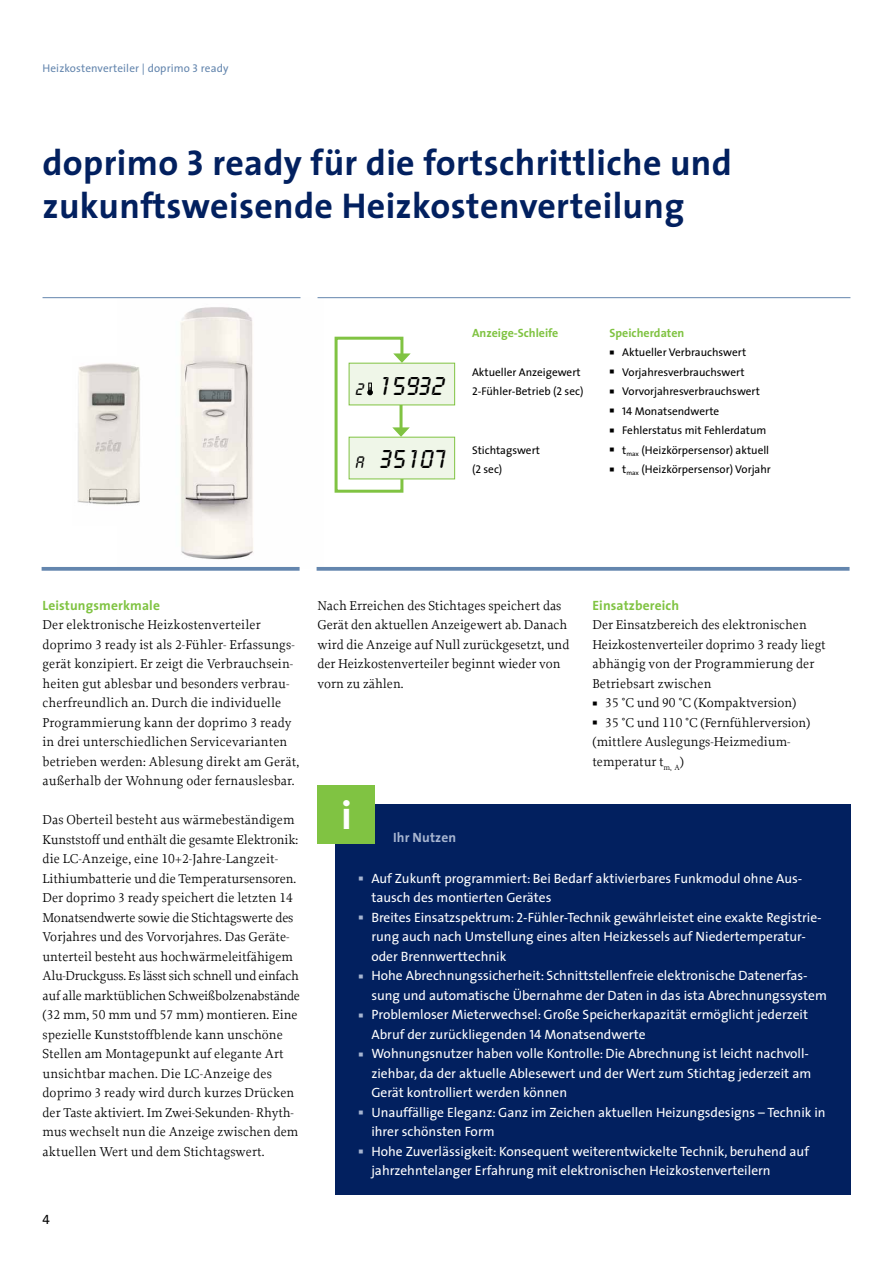
<style>
.page{position:relative;width:893px;height:1263px;background:#fff}
.page>*{position:absolute;margin:0;border:0;box-sizing:border-box;transform-origin:0 0}
.t1{font:700 40.5px "Ista The Sans";color:#fff}
.t2{font:700 36px/43.2px "Ista The Sans";letter-spacing:.01em;color:#02205f}
.t3{font:italic 25.5px "LCDBQ";color:#000}
.t4{font:13.5px/19.5px "Ista Proforma";letter-spacing:.005em;color:#000}
.t5{font:13.5px/19.5px "Ista The Sans";color:#fff}
.t6{font:700 13.5px "Ista The Sans";letter-spacing:.01em;color:#80c342}
.t7{font:700 13.5px "Ista The Sans";letter-spacing:.01em;color:#a7b5d0}
.t8{font:13.5px "Ista The Sans";color:#000}
.t9{font:700 12px "Ista The Sans";color:#80c342}
.t10{font:11.25px/19.5px "Ista The Sans";color:#000}
.t11{font:11.25px "Ista The Sans";letter-spacing:.01em;color:#6486ae}
.s1{font-size:16.5px}
.s2{color:#a7b5d0}
</style>
<div class="page">
<div style="left:335px;top:804px;width:515px;height:391px;background:#02205f"></div>
<div style="left:317px;top:785px;width:58px;height:59px;background:#80c342"></div>
<div style="left:349px;top:363px;width:106px;height:42px;background:#eff6e8;border:1px solid #80c342"></div>
<div style="left:349px;top:437px;width:106px;height:42px;background:#eff6e8;border:1px solid #80c342"></div>
<svg style="left:334px;top:336px;width:77px;height:157px"></svg>
<img style="left:117px;top:297px;width:206px;height:272px">
<hr style="left:43px;top:297px;width:257px;height:1px;background:#6486ae">
<hr style="left:318px;top:297px;width:532px;height:1px;background:#6486ae">
<svg style="left:42px;top:567px;width:258px;height:4px"></svg>
<svg style="left:317px;top:567px;width:532px;height:4px;background:#6f8eb3"></svg>
<img style="left:77px;top:356px;width:76px;height:169px">
<p class="t11" style="left:43px;top:59px;width:187px">Heizkostenverteiler | doprimo 3 ready</p>
<h2 class="t2" style="left:43px;top:140px;width:691px">doprimo 3 ready für die fortschrittliche und zukunftsweisende Heizkostenverteilung</h2>
<h3 class="t3" style="left:356px;top:372px;width:91px"><span class="s1">2</span> 15932</h3>
<h3 class="t3" style="left:356px;top:445px;width:91px"><span class="s1">A</span> 35107</h3>
<p class="t9" style="left:472px;top:323px;width:88px">Anzeige-Schleife</p>
<p class="t10" style="left:472px;top:362px;width:113px">Aktueller Anzeigewert<br>2-Fühler-Betrieb (2 sec)</p>
<p class="t10" style="left:472px;top:440px;width:69px">Stichtagswert (2 sec)</p>
<p class="t9" style="left:609px;top:323px;width:76px">Speicherdaten</p>
<p class="t10" style="left:609px;top:342px;width:138px">■ Aktueller Verbrauchswert</p>
<p class="t10" style="left:609px;top:362px;width:136px">■ Vorjahresverbrauchswert</p>
<p class="t10" style="left:609px;top:381px;width:152px">■ Vorvorjahresverbrauchswert</p>
<p class="t10" style="left:609px;top:401px;width:111px">■ 14 Monatsendwerte</p>
<p class="t10" style="left:609px;top:420px;width:158px">■ Fehlerstatus mit Fehlerdatum</p>
<p class="t10" style="left:609px;top:440px;width:161px">■ t<sub>max</sub> (Heizkörpersensor) aktuell</p>
<p class="t10" style="left:609px;top:459px;width:163px">■ t<sub>max</sub> (Heizkörpersensor) Vorjahr</p>
<p class="t6" style="left:43px;top:594px;width:119px">Leistungsmerkmale</p>
<p class="t4" style="left:43px;top:615px;width:258px">Der elektronische Heizkostenverteiler doprimo 3 ready ist als 2-Fühler- Erfassungs&shy;gerät konzipiert. Er zeigt die Verbrauchsein&shy;heiten gut ablesbar und besonders verbrau&shy;cherfreundlich an. Durch die individuelle Programmierung kann der doprimo 3 ready in drei unterschiedlichen Servicevarianten betrieben werden: Ablesung direkt am Gerät, außerhalb der Wohnung oder fernauslesbar.</p>
<p class="t4" style="left:43px;top:810px;width:259px">Das Oberteil besteht aus wärmebeständigem Kunststoff und enthält die gesamte Elektronik: die LC-Anzeige, eine 10+2-Jahre-Langzeit-Lithiumbatterie und die Temperatursensoren.<br>Der doprimo 3 ready speichert die letzten 14<br>Monatsendwerte sowie die Stichtagswerte des Vorjahres und des Vorvorjahres. Das Geräte&shy;unterteil besteht aus hochwärmeleitfähigem Alu-Druckguss. Es lässt sich schnell und einfach auf alle marktüblichen Schweißbolzenabstände (32 mm, 50 mm und 57 mm) montieren. Eine spezielle Kunststoffblende kann unschöne Stellen am Montagepunkt auf elegante Art unsichtbar machen. Die LC-Anzeige des doprimo 3 ready wird durch kurzes Drücken der Taste aktiviert. Im Zwei-Sekunden- Rhyth&shy;mus wechselt nun die Anzeige zwischen dem aktuellen Wert und dem Stichtagswert.</p>
<p class="t8" style="left:43px;top:1208px;width:9px">4</p>
<p class="t4" style="left:317px;top:595px;width:253px">Nach Erreichen des Stichtages speichert das Gerät den aktuellen Anzeigewert ab. Danach wird die Anzeige auf Null zurückgesetzt, und der Heizkostenverteiler beginnt wieder von vorn zu zählen.</p>
<p class="t6" style="left:592px;top:594px;width:88px">Einsatzbereich</p>
<p class="t4" style="left:592px;top:615px;width:235px">Der Einsatzbereich des elektronischen Heizkostenverteiler doprimo 3 ready liegt abhängig von der Programmierung der Betriebsart zwischen</p>
<p class="t4" style="left:592px;top:693px;width:205px">■ 35 °C und 90 °C (Kompaktversion)</p>
<p class="t4" style="left:592px;top:712px;width:219px">■ 35 °C und 110 °C (Fernfühlerversion) (mittlere Auslegungs-Heizmedium&shy;temperatur t<sub>m,</sub> <sub>A</sub>)</p>
<h1 class="t1" style="left:341px;top:781px;width:12px">i</h1>
<p class="t7" style="left:393px;top:826px;width:65px">Ihr Nutzen</p>
<p class="t5" style="left:371px;top:868px;width:432px;text-indent:-13px"><span class="s2">■</span> Auf Zukunft programmiert: Bei Bedarf aktivierbares Funkmodul ohne Aus&shy;tausch des montierten Gerätes</p>
<p class="t5" style="left:371px;top:907px;width:452px;text-indent:-13px"><span class="s2">■</span> Breites Einsatzspektrum: 2-Fühler-Technik gewährleistet eine exakte Registrie&shy;rung auch nach Umstellung eines alten Heizkessels auf Niedertemperatur&shy;oder Brennwerttechnik</p>
<p class="t5" style="left:371px;top:965px;width:457px;text-indent:-13px"><span class="s2">■</span> Hohe Abrechnungssicherheit: Schnittstellenfreie elektronische Datenerfas&shy;sung und automatische Übernahme der Daten in das ista Abrechnungssystem</p>
<p class="t5" style="left:371px;top:1004px;width:438px;text-indent:-13px"><span class="s2">■</span> Problemloser Mieterwechsel: Große Speicherkapazität ermöglicht jederzeit<br>Abruf der zurückliegenden 14 Monatsendwerte</p>
<p class="t5" style="left:371px;top:1043px;width:441px;text-indent:-13px"><span class="s2">■</span> Wohnungsnutzer haben volle Kontrolle: Die Abrechnung ist leicht nachvoll&shy;ziehbar, da der aktuelle Ablesewert und der Wert zum Stichtag jederzeit am<br>Gerät kontrolliert werden können</p>
<p class="t5" style="left:371px;top:1102px;width:456px;text-indent:-13px"><span class="s2">■</span> Unauffällige Eleganz: Ganz im Zeichen aktuellen Heizungsdesigns – Technik in ihrer schönsten Form</p>
<p class="t5" style="left:371px;top:1141px;width:439px;text-indent:-13px"><span class="s2">■</span> Hohe Zuverlässigkeit: Konsequent weiterentwickelte Technik, beruhend auf jahrzehntelanger Erfahrung mit elektronischen Heizkostenverteilern</p>
</div>
